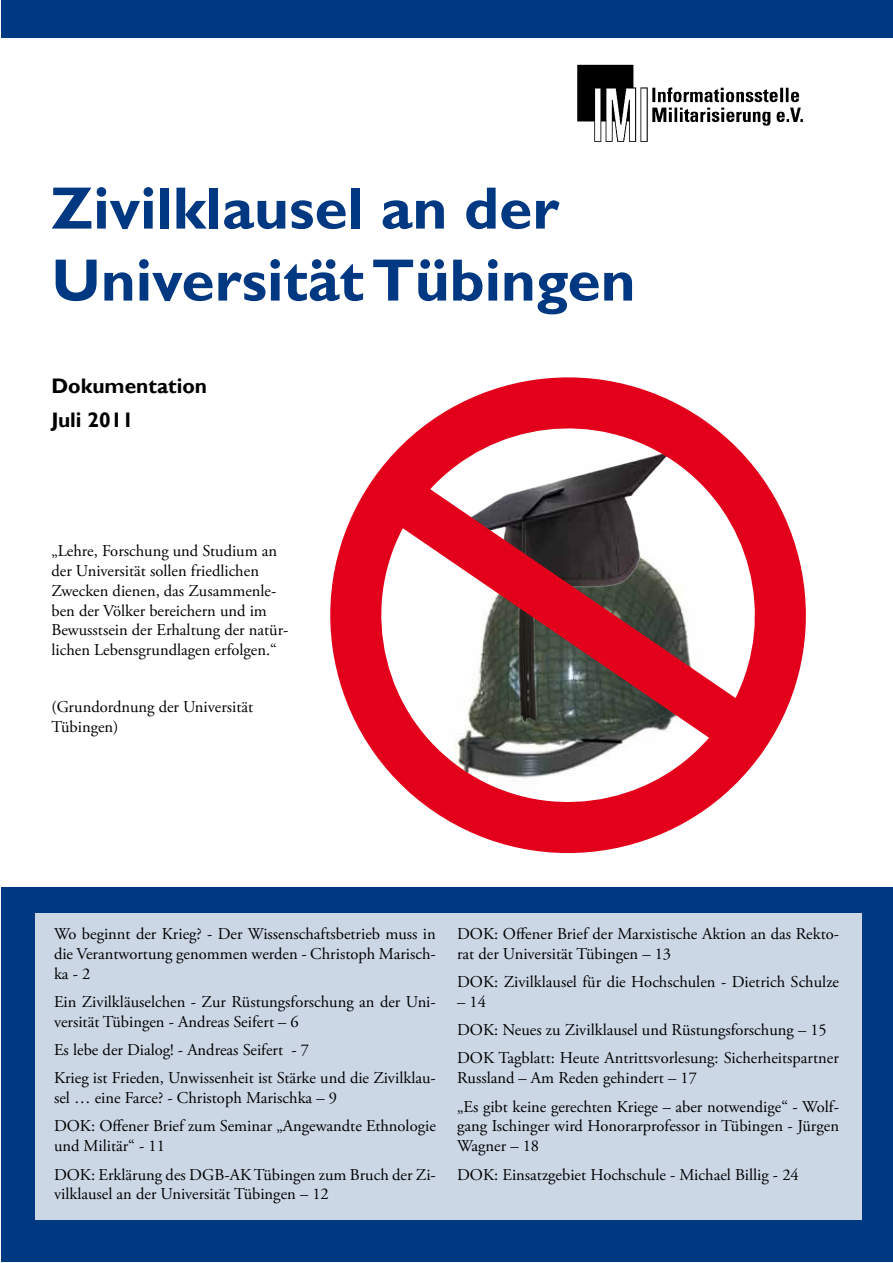
<style>
.page{position:relative;width:893px;height:1263px;background:#fff}
.page>*{position:absolute;margin:0;border:0;box-sizing:border-box;transform-origin:0 0}
.t1{font:700 60px/72px "Gill Sans";color:#003882}
.t2{font:700 21px/33.8px "Gill Sans";color:#000}
.t3{font:16.5px/19.8px "Adobe Garamond Pro";color:#000}
</style>
<div class="page">
<div style="left:1px;top:1px;width:891px;height:1261px;background:#003882"></div>
<div style="left:0;top:38px;width:893px;height:849px;background:#fff"></div>
<img style="left:577px;top:64px;width:226px;height:78px">
<div style="left:35px;top:913px;width:826px;height:307px;background:#ccd7e6"></div>
<svg style="left:330px;top:377px;width:476px;height:476px"></svg>
<h1 class="t1" style="left:51px;top:174px;width:586px">Zivilklausel an der<br>Universität Tübingen</h1>
<p class="t2" style="left:51px;top:370px;width:157px">Dokumentation<br>Juli 2011</p>
<p class="t3" style="left:51px;top:542px;width:239px">„Lehre, Forschung und Studium an der Universität sollen friedlichen Zwecken dienen, das Zusammenle&shy;ben der Völker bereichern und im Bewusstsein der Erhaltung der natür&shy;lichen Lebensgrundlagen erfolgen.“</p>
<p class="t3" style="left:51px;top:697px;width:203px">(Grundordnung der Universität<br>Tübingen)</p>
<p class="t3" style="left:54px;top:924px;width:383px;text-align:justify">Wo beginnt der Krieg? - Der Wissenschaftsbetrieb muss in die Verantwortung genommen werden - Christoph Marisch&shy;ka - 2</p>
<p class="t3" style="left:54px;top:992px;width:383px">Ein Zivilkläuselchen - Zur Rüstungsforschung an der Uni&shy;versität Tübingen - Andreas Seifert – 6</p>
<p class="t3" style="left:54px;top:1036px;width:383px;line-height:28.3px">Es lebe der Dialog! - Andreas Seifert - 7<br>Krieg ist Frieden, Unwissenheit ist Stärke und die Zivilklau-</p>
<p class="t3" style="left:54px;top:1084px;width:383px;line-height:28.3px">sel … eine Farce? - Christoph Marischka – 9<br>DOK: Offener Brief zum Seminar „Angewandte Ethnologie</p>
<p class="t3" style="left:54px;top:1132px;width:383px;line-height:28.3px">und Militär“ - 11<br>DOK: Erklärung des DGB-AK Tübingen zum Bruch der Zi-</p>
<p class="t3" style="left:54px;top:1185px;width:276px">vilklausel an der Universität Tübingen – 12</p>
<p class="t3" style="left:457px;top:924px;width:383px">DOK: Offener Brief der Marxistische Aktion an das Rekto&shy;rat der Universität Tübingen – 13</p>
<p class="t3" style="left:457px;top:972px;width:383px">DOK: Zivilklausel für die Hochschulen - Dietrich Schulze</p>
<p class="t3" style="left:457px;top:988px;width:383px;line-height:28.3px">– 14<br>DOK: Neues zu Zivilklausel und Rüstungsforschung – 15<br>DOK Tagblatt: Heute Antrittsvorlesung: Sicherheitspartner</p>
<p class="t3" style="left:457px;top:1064px;width:383px;line-height:28.3px">Russland – Am Reden gehindert – 17<br>„Es gibt keine gerechten Kriege – aber notwendige“ - Wolf-</p>
<p class="t3" style="left:457px;top:1117px;width:383px">gang Ischinger wird Honorarprofessor in Tübingen - Jürgen<br>Wagner – 18</p>
<p class="t3" style="left:457px;top:1165px;width:343px">DOK: Einsatzgebiet Hochschule - Michael Billig - 24</p>
</div>
